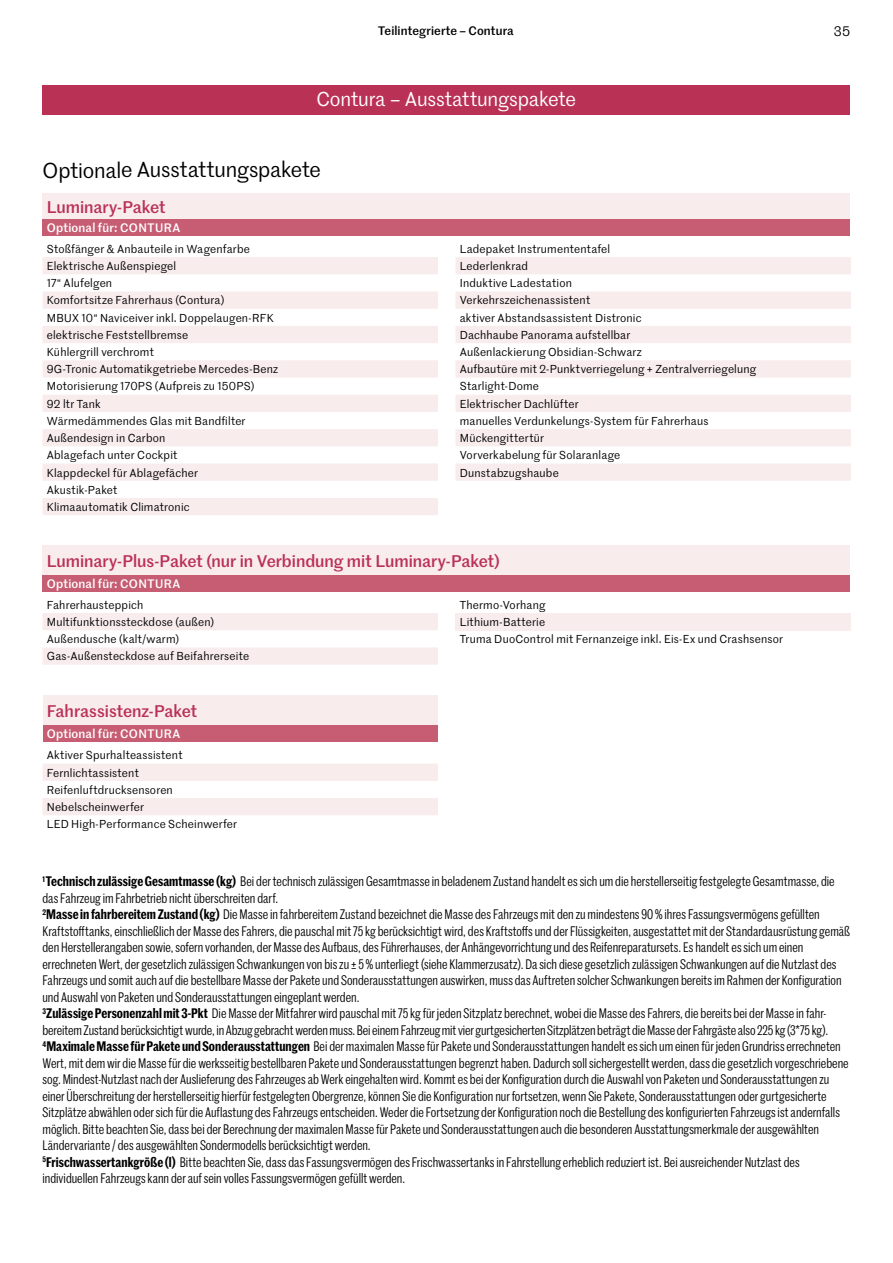
<style>
.page{position:relative;width:893px;height:1263px;background:#fff}
.page>*{position:absolute;margin:0;border:0;box-sizing:border-box;transform-origin:0 0}
.t1{font:21px "Marr Sans";letter-spacing:-.02em;color:#000}
.t2{font:19.5px "Marr Sans";letter-spacing:-.015em;color:#fff}
.t3{font:500 16.5px "Marr Sans";letter-spacing:-.005em;color:#ba3156}
.t4{font:13.5px/16.5px "Marr Sans Cond";color:#000}
.t5{font:13.5px "Marr Sans";color:#000}
.t6{font:500 12px "Marr Sans";letter-spacing:.025em;color:#fff}
.t7{font:500 12px "Marr Sans";letter-spacing:.01em;color:#000}
.t8{font:11.25px/17.2px "Marr Sans";letter-spacing:.015em;color:#000}
.s1{font-weight:600}
</style>
<div class="page">
<svg style="left:43px;top:257px;width:395px;height:258px;fill:#f8eced"></svg>
<div style="left:43px;top:193px;width:807px;height:26px;background:#f8eced"></div>
<div style="left:43px;top:219px;width:807px;height:17px;background:#c65d72"></div>
<svg style="left:43px;top:764px;width:395px;height:51px"></svg>
<div style="left:43px;top:695px;width:394px;height:30px;background:#f8eced"></div>
<div style="left:43px;top:725px;width:394px;height:17px;background:#c65d72"></div>
<svg style="left:43px;top:613px;width:395px;height:52px"></svg>
<svg style="left:456px;top:257px;width:395px;height:224px;fill:#f8eced"></svg>
<svg style="left:455px;top:630px;width:396px;height:1px"></svg>
<div style="left:455px;top:613px;width:396px;height:17px;background:#f8eced"></div>
<div style="left:43px;top:545px;width:807px;height:30px;background:#f8eced"></div>
<div style="left:43px;top:575px;width:807px;height:17px;background:#c65d72"></div>
<div style="left:43px;top:85px;width:807px;height:30px;background:#ba3156"></div>
<p class="t7" style="left:378px;top:22px;width:137px">Teilintegrierte – Contura</p>
<p class="t5" style="left:834px;top:22px;width:18px">35</p>
<h2 class="t2" style="left:316px;top:85px;width:261px">Contura – Ausstattungspakete</h2>
<h1 class="t1" style="left:43px;top:155px;width:280px">Optionale Ausstattungspakete</h1>
<p class="t3" style="left:47px;top:195px;width:121px">Luminary-Paket</p>
<p class="t6" style="left:47px;top:219px;width:135px">Optional für: CONTURA</p>
<p class="t8" style="left:47px;top:240px;width:233px">Stoßfänger &amp; Anbauteile in Wagenfarbe<br>Elektrische Außenspiegel<br>17“ Alufelgen<br>Komfortsitze Fahrerhaus (Contura)<br>MBUX 10“ Naviceiver inkl. Doppelaugen-RFK elektrische Feststellbremse<br>Kühlergrill verchromt<br>9G-Tronic Automatikgetriebe Mercedes-Benz<br>Motorisierung 170PS (Aufpreis zu 150PS)<br>92 ltr Tank<br>Wärmedämmendes Glas mit Bandfilter<br>Außendesign in Carbon<br>Ablagefach unter Cockpit<br>Klappdeckel für Ablagefächer<br>Akustik-Paket<br>Klimaautomatik Climatronic</p>
<p class="t8" style="left:460px;top:240px;width:298px">Ladepaket Instrumententafel<br>Lederlenkrad<br>Induktive Ladestation<br>Verkehrszeichenassistent<br>aktiver Abstandsassistent Distronic<br>Dachhaube Panorama aufstellbar<br>Außenlackierung Obsidian-Schwarz<br>Aufbautüre mit 2-Punktverriegelung + Zentralverriegelung<br>Starlight-Dome<br>Elektrischer Dachlüfter<br>manuelles Verdunkelungs-System für Fahrerhaus<br>Mückengittertür<br>Vorverkabelung für Solaranlage<br>Dunstabzugshaube</p>
<p class="t3" style="left:47px;top:549px;width:455px">Luminary-Plus-Paket (nur in Verbindung mit Luminary-Paket)</p>
<p class="t6" style="left:47px;top:575px;width:135px">Optional für: CONTURA</p>
<p class="t8" style="left:47px;top:596px;width:204px">Fahrerhausteppich<br>Multifunktionssteckdose (außen)<br>Außendusche (kalt/warm)<br>Gas-Außensteckdose auf Beifahrerseite</p>
<p class="t3" style="left:47px;top:698px;width:152px">Fahrassistenz-Paket</p>
<p class="t6" style="left:47px;top:725px;width:135px">Optional für: CONTURA</p>
<p class="t8" style="left:47px;top:746px;width:192px">Aktiver Spurhalteassistent<br>Fernlichtassistent<br>Reifenluftdrucksensoren<br>Nebelscheinwerfer<br>LED High-Performance Scheinwerfer</p>
<p class="t8" style="left:460px;top:596px;width:325px">Thermo-Vorhang<br>Lithium-Batterie<br>Truma DuoControl mit Fernanzeige inkl. Eis-Ex und Crashsensor</p>
<p class="t4" style="left:43px;top:873px;width:809px"><sup>1</sup> <span class="s1">Technisch zulässige Gesamtmasse (kg)</span> Bei der technisch zulässigen Gesamtmasse in beladenem Zustand handelt es sich um die herstellerseitig festgelegte Gesamtmasse, die das Fahrzeug im Fahrbetrieb nicht überschreiten darf.<br><sup>2</sup><span class="s1">Masse in fahrbereitem Zustand (kg)</span> Die Masse in fahrbereitem Zustand bezeichnet die Masse des Fahrzeugs mit den zu mindestens 90 % ihres Fassungsvermögens gefüllten Kraftstofftanks, einschließlich der Masse des Fahrers, die pauschal mit 75 kg berücksichtigt wird, des Kraftstoffs und der Flüssigkeiten, ausgestattet mit der Standardausrüstung gemäß den Herstellerangaben sowie, sofern vorhanden, der Masse des Aufbaus, des Führerhauses, der Anhängevorrichtung und des Reifenreparatursets. Es handelt es sich um einen errechneten Wert, der gesetzlich zulässigen Schwankungen von bis zu ± 5 % unterliegt (siehe Klammerzusatz). Da sich diese gesetzlich zulässigen Schwankungen auf die Nutzlast des Fahrzeugs und somit auch auf die bestellbare Masse der Pakete und Sonderausstattungen auswirken, muss das Auftreten solcher Schwankungen bereits im Rahmen der Konfiguration und Auswahl von Paketen und Sonderausstattungen eingeplant werden.<br><sup>3</sup><span class="s1">Zulässige Personenzahl mit 3-Pkt</span> Die Masse der Mitfahrer wird pauschal mit 75 kg für jeden Sitzplatz berechnet, wobei die Masse des Fahrers, die bereits bei der Masse in fahr&shy;bereitem Zustand berücksichtigt wurde, in Abzug gebracht werden muss. Bei einem Fahrzeug mit vier gurtgesicherten Sitzplätzen beträgt die Masse der Fahrgäste also 225 kg (3*75 kg).<br><sup>4</sup><span class="s1">Maximale Masse für Pakete und Sonderausstattungen</span> Bei der maximalen Masse für Pakete und Sonderausstattungen handelt es sich um einen für jeden Grundriss errechneten Wert, mit dem wir die Masse für die werksseitig bestellbaren Pakete und Sonderausstattungen begrenzt haben. Dadurch soll sichergestellt werden, dass die gesetzlich vorgeschriebene sog. Mindest-Nutzlast nach der Auslieferung des Fahrzeuges ab Werk eingehalten wird. Kommt es bei der Konfiguration durch die Auswahl von Paketen und Sonderausstattungen zu einer Überschreitung der herstellerseitig hierfür festgelegten Obergrenze, können Sie die Konfiguration nur fortsetzen, wenn Sie Pakete, Sonderausstattungen oder gurtgesicherte Sitzplätze abwählen oder sich für die Auflastung des Fahrzeugs entscheiden. Weder die Fortsetzung der Konfiguration noch die Bestellung des konfigurierten Fahrzeugs ist andernfalls möglich. Bitte beachten Sie, dass bei der Berechnung der maximalen Masse für Pakete und Sonderausstattungen auch die besonderen Ausstattungsmerkmale der ausgewählten Ländervariante / des ausgewählten Sondermodells berücksichtigt werden.<br><sup>5</sup><span class="s1">Frischwassertankgröße (l)</span> Bitte beachten Sie, dass das Fassungsvermögen des Frischwassertanks in Fahrstellung erheblich reduziert ist. Bei ausreichender Nutzlast des individuellen Fahrzeugs kann der auf sein volles Fassungsvermögen gefüllt werden.</p>
</div>
